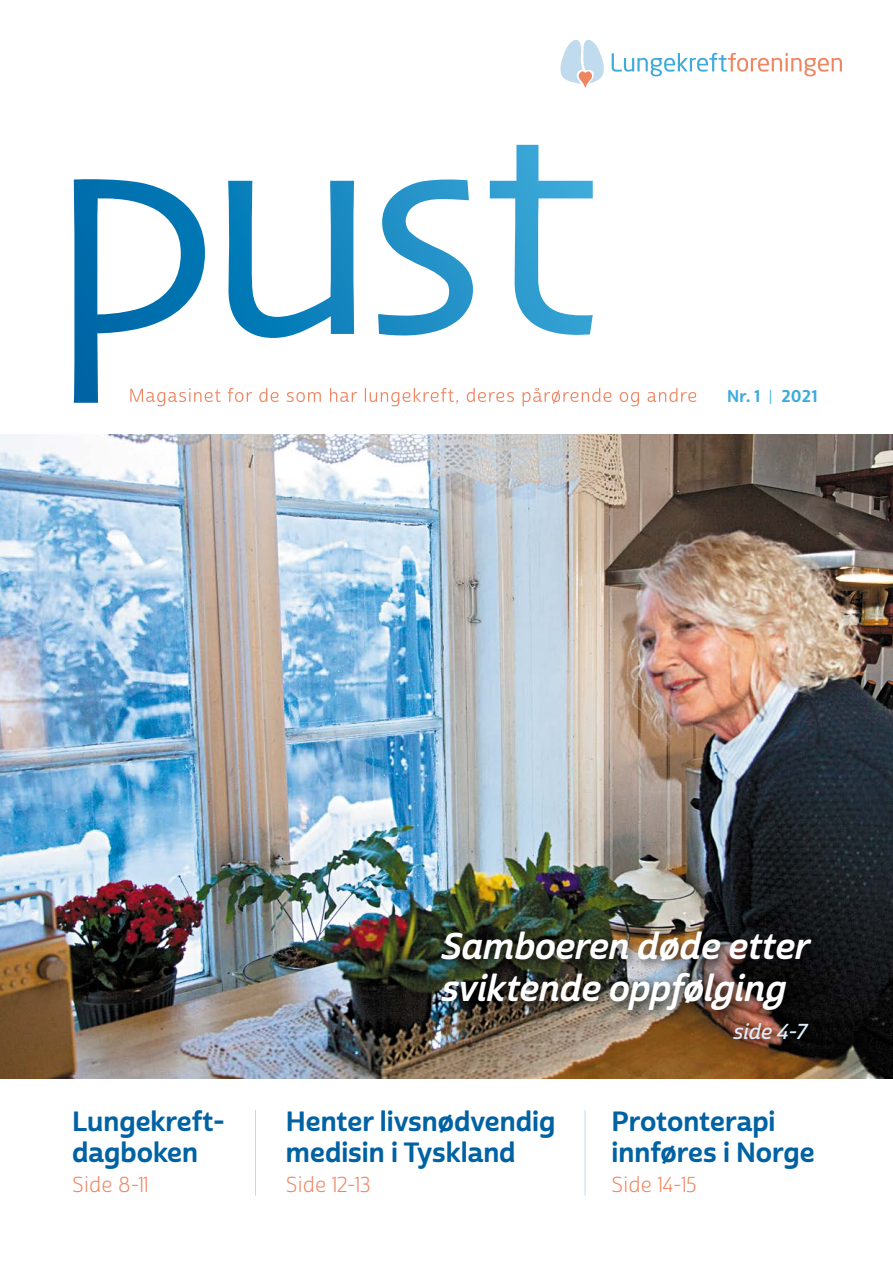
<style>
.page{position:relative;width:893px;height:1263px;background:#fff}
.page>*{position:absolute;margin:0;border:0;box-sizing:border-box;transform-origin:0 0}
.t1{font:36px/42px "Cabrito Sans Nor Bol It";color:#fff}
.t2{font:27px/31.5px "Cabrito Sans Nor Bol";color:#0062a3}
.t3{font:21px "Cabrito Sans Nor Boo";letter-spacing:.01em;color:#ef8662}
.t4{font:21px "Cabrito Sans Nor Dem It";color:#ddeffc}
.t5{font:16.5px "Cabrito Sans Nor Bol";letter-spacing:.05em;color:#3eabdb}
.s1{font-family:"Cabrito Sans Nor Boo"}
</style>
<div class="page">
<img style="left:0;top:434px;width:893px;height:644px">
<hr style="left:585px;top:1110px;width:1px;height:85px;background:#bfdbed">
<hr style="left:255px;top:1110px;width:1px;height:85px;background:#bfdbed">
<svg style="left:74px;top:145px;width:622px;height:261px"></svg>
<svg style="left:560px;top:40px;width:44px;height:48px"></svg>
<svg style="left:612px;top:53px;width:230px;height:23px"></svg>
<div style="left:436px;top:926px;width:387px;height:96px;background:#000;opacity:.7"></div>
<p class="t5" style="left:727px;top:386px;width:92px">Nr. 1 <span class="s1">|</span> 2021</p>
<p class="t2" style="left:72px;top:1106px;width:154px">Lungekreft&shy;dagboken</p>
<p class="t3" style="left:72px;top:1172px;width:78px">Side 8-11</p>
<h1 class="t1" style="left:441px;top:926px;width:370px">Samboeren døde etter sviktende oppfølging</h1>
<p class="t4" style="left:733px;top:1019px;width:75px">side 4-7</p>
<p class="t2" style="left:286px;top:1106px;width:271px">Henter livsnødvendig medisin i Tyskland</p>
<p class="t3" style="left:286px;top:1172px;width:86px">Side 12-13</p>
<p class="t2" style="left:612px;top:1106px;width:205px">Protonterapi innføres i Norge</p>
<p class="t3" style="left:612px;top:1172px;width:86px">Side 14-15</p>
</div>
